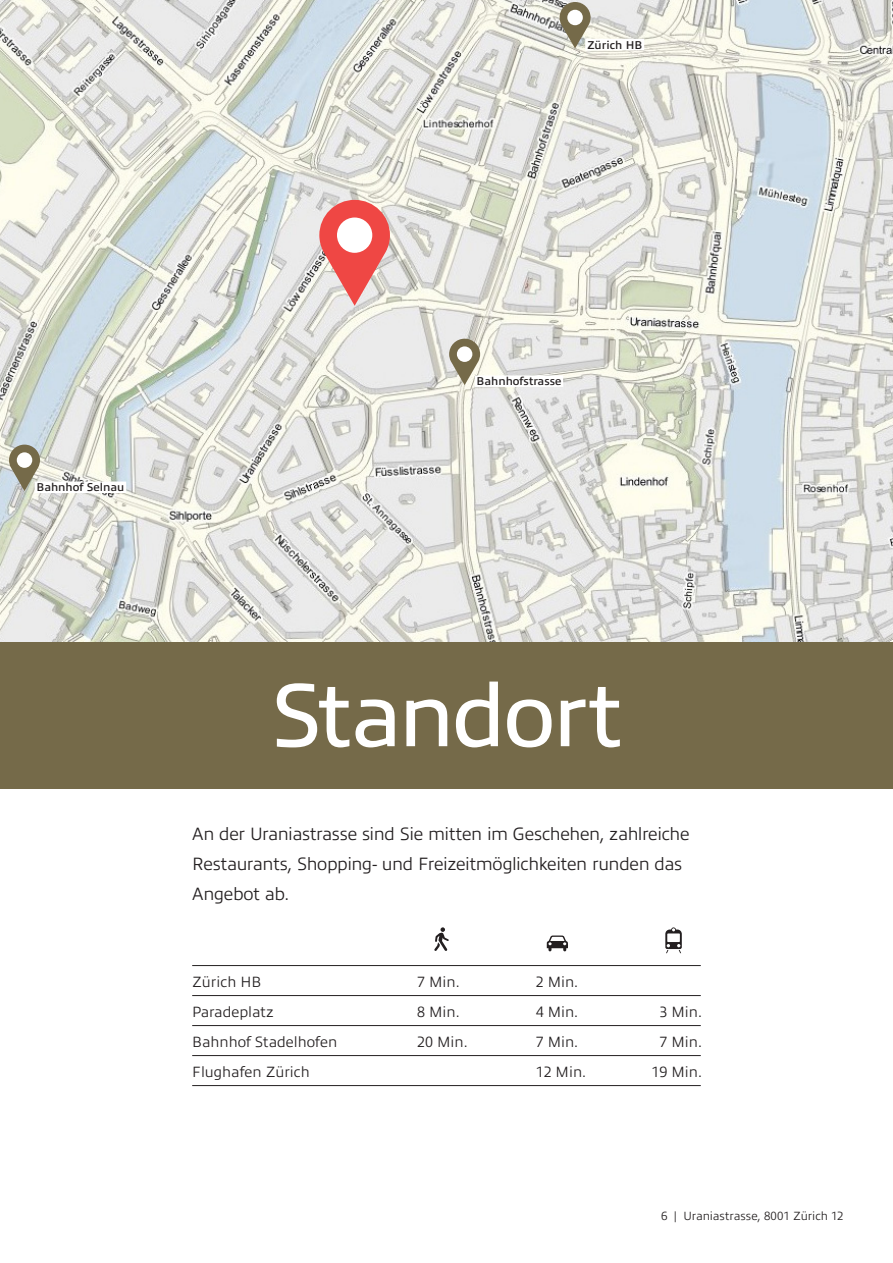
<style>
.page{position:relative;width:893px;height:1263px;background:#fff}
.page>*{position:absolute;margin:0;border:0;box-sizing:border-box;transform-origin:0 0}
.t1{font:90px "Allumi Std";letter-spacing:-.03em;color:#fff}
.t2{font:300 18px "Allumi Std";letter-spacing:-.02em;color:#231f20}
.Tabelle{font:300 15px "Allumi Std";color:#231f20}
.t3{font:300 12px "Allumi Std";letter-spacing:-.01em;color:#231f20}
.Standort{font:600 11.55px "Allumi Std";color:#231f20}
</style>
<div class="page">
<img style="left:0;top:0;width:893px;height:642px">
<svg style="left:319px;top:200px;width:71px;height:106px;background:#e88784"></svg>
<div style="left:337px;top:217px;width:35px;height:36px;background:#fff;border-radius:50%"></div>
<svg style="left:449px;top:339px;width:31px;height:46px"></svg>
<div style="left:457px;top:346px;width:15px;height:16px;background:#fff;border-radius:50%"></div>
<div style="left:475px;top:375px;width:88px;height:12px;background:#fff"></div>
<svg style="left:9px;top:445px;width:31px;height:46px"></svg>
<div style="left:17px;top:452px;width:15px;height:16px;background:#fff;border-radius:50%"></div>
<div style="left:35px;top:481px;width:91px;height:12px;background:#fff"></div>
<svg style="left:560px;top:2px;width:31px;height:46px"></svg>
<div style="left:567px;top:10px;width:16px;height:15px;background:#fff;border-radius:50%"></div>
<div style="left:585px;top:39px;width:59px;height:11px;background:#fff"></div>
<div style="left:0;top:642px;width:893px;height:147px;background:#756a49"></div>
<hr style="left:192px;top:965px;width:509px;height:1px;background:#231f20">
<hr style="left:192px;top:995px;width:509px;height:1px;background:#231f20">
<hr style="left:192px;top:1025px;width:509px;height:1px;background:#231f20">
<hr style="left:192px;top:1055px;width:509px;height:1px;background:#231f20">
<hr style="left:192px;top:1085px;width:509px;height:1px;background:#231f20">
<svg style="left:434px;top:927px;width:15px;height:24px"></svg>
<svg style="left:547px;top:935px;width:21px;height:16px"></svg>
<svg style="left:665px;top:927px;width:17px;height:26px"></svg>
<p class="Standort" style="left:587px;top:38px;width:57px">Zürich HB</p>
<p class="Standort" style="left:36px;top:481px;width:90px">Bahnhof Selnau</p>
<p class="Standort" style="left:477px;top:375px;width:86px">Bahnhofstrasse</p>
<p class="t1" style="left:271px;top:667px;width:353px">Standort</p>
<p class="t2" style="left:192px;top:824px;width:499px">An der Uraniastrasse sind Sie mitten im Geschehen, zahlreiche</p>
<p class="t2" style="left:192px;top:854px;width:491px">Restaurants, Shopping- und Freizeitmöglichkeiten runden das</p>
<p class="t2" style="left:192px;top:884px;width:99px">Angebot ab.</p>
<p class="Tabelle" style="left:192px;top:973px;width:71px">Zürich HB</p>
<p class="Tabelle" style="left:417px;top:973px;width:44px">7 Min.</p>
<p class="Tabelle" style="left:536px;top:973px;width:44px">2 Min.</p>
<p class="Tabelle" style="left:192px;top:1003px;width:83px">Paradeplatz</p>
<p class="Tabelle" style="left:417px;top:1003px;width:44px">8 Min.</p>
<p class="Tabelle" style="left:536px;top:1003px;width:44px">4 Min.</p>
<p class="Tabelle" style="left:659px;top:1003px;width:44px">3 Min.</p>
<p class="Tabelle" style="left:192px;top:1033px;width:147px">Bahnhof Stadelhofen</p>
<p class="Tabelle" style="left:417px;top:1033px;width:52px">20 Min.</p>
<p class="Tabelle" style="left:536px;top:1033px;width:44px">7 Min.</p>
<p class="Tabelle" style="left:659px;top:1033px;width:44px">7 Min.</p>
<p class="Tabelle" style="left:192px;top:1063px;width:119px">Flughafen Zürich</p>
<p class="Tabelle" style="left:536px;top:1063px;width:52px">12 Min.</p>
<p class="Tabelle" style="left:651px;top:1063px;width:52px">19 Min.</p>
<p class="t3" style="left:661px;top:1210px;width:184px">6 | Uraniastrasse, 8001 Zürich 12</p>
</div>
